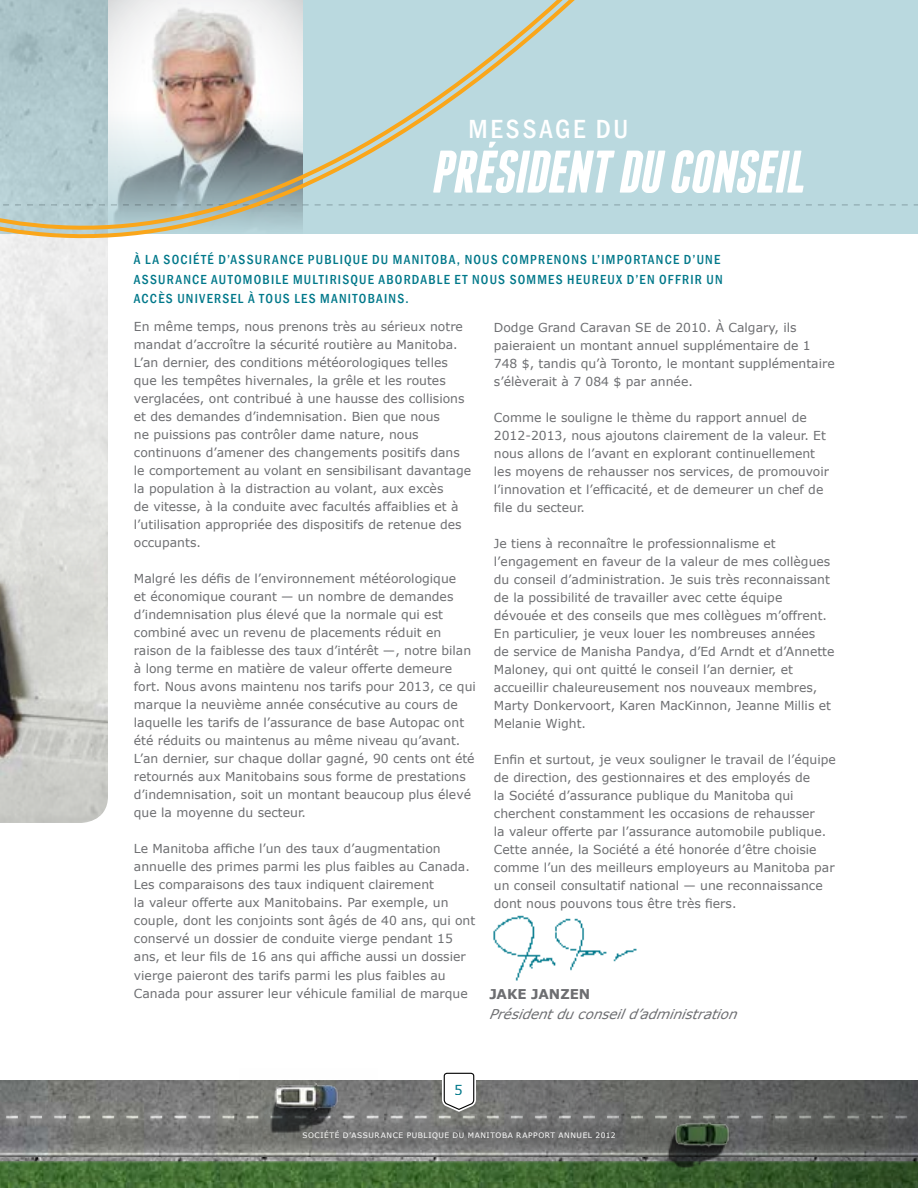
<style>
.page{position:relative;width:918px;height:1188px;background:#fff}
.page>*{position:absolute;margin:0;border:0;box-sizing:border-box;transform-origin:0 0}
.t1{font:italic 700 60px "Franchise";color:#fff}
.t2{font:500 condensed 27px "Franklin Gothic";letter-spacing:.1em;color:#fff}
.t3{font:500 condensed 13.5px/19.5px "Franklin Gothic";letter-spacing:.09em;color:#00788a}
.t4{font:italic 13.5px "Verdana";color:#6d6e71}
.t5{font:700 13.5px "Verdana";color:#6d6e71}
.t6{font:13.5px "Verdana";color:#00788a}
.t7{font:12.3px/18px "Verdana";color:#6d6e71}
.t8{font:7.5px "Verdana";letter-spacing:.075em;color:#fff}
</style>
<div class="page">
<svg style="left:0;top:1118px;width:918px;height:70px;background:#60725a"></svg>
<svg style="left:0;top:1072px;width:918px;height:46px"></svg>
<div style="left:0;top:0;width:918px;height:233px;background:#bad9df"></div>
<img style="left:493px;top:915px;width:144px;height:66px">
<svg style="left:590px;top:204px;width:328px;height:2px"></svg>
<img style="left:0;top:381px;width:108px;height:442px">
<img style="left:0;top:480px;width:52px;height:127px">
<svg style="left:0;top:0;width:589px;height:381px"></svg>
<img style="left:629px;top:1104px;width:146px;height:83px">
<img style="left:240px;top:1072px;width:138px;height:74px">
<h2 class="t2" style="left:469px;top:112px;width:161px">MESSAGE DU</h2>
<h1 class="t1" style="left:430px;top:142px;width:378px">PRÉSIDENT DU CONSEIL</h1>
<p class="t3" style="left:134px;top:250px;width:590px">À LA SOCIÉTÉ D’ASSURANCE PUBLIQUE DU MANITOBA, NOUS COMPRENONS L’IMPORTANCE D’UNE<br>ASSURANCE AUTOMOBILE MULTIRISQUE ABORDABLE ET NOUS SOMM ES HEUREUX D’EN OFFRIR UN<br>ACCÈS UNIVERSEL À TOUS LES MANITOBAINS.</p>
<p class="t7" style="left:134px;top:318px;width:339px">En même temps, nous prenons très au sérieux notre mandat d’accroître la sécurité routière au Manitoba.<br>L’an dernier, des conditions météorologiques telles que les tempêtes hivernales, la grêle et les routes verglacées, ont contribué à une hausse des collisions et des demandes d’indemnisation. Bien que nous<br>ne puissions pas contrôler dame nature, nous continuons d’amener des changements positifs dans le comportement au volant en sensibilisant davantage la population à la distraction au volant, aux excès<br>de vitesse, à la conduite avec facultés affaiblies et à l’utilisation appropriée des dispositifs de retenue des occupants.</p>
<p class="t7" style="left:134px;top:570px;width:344px">Malgré les défis de l’environnement météorologique<br>et économique courant — un nombre de demandes d’indemnisation plus élevé que la normale qui est combiné avec un revenu de placements réduit en raison de la faiblesse des taux d’intérêt —, notre bilan à long terme en matière de valeur offerte demeure fort. Nous avons maintenu nos tarifs pour 2013, ce qui marque la neuvième année consécutive au cours de laquelle les tarifs de l’assurance de base Autopac ont été réduits ou maintenus au même niveau qu’avant.<br>L’an dernier, sur chaque dollar gagné, 90 cents ont été retournés aux Manitobains sous forme de prestations d’indemnisation, soit un montant beaucoup plus élevé que la moyenne du secteur.</p>
<p class="t7" style="left:134px;top:840px;width:343px">Le Manitoba affiche l’un des taux d’augmentation annuelle des primes parmi les plus faibles au Canada.<br>Les comparaisons des taux indiquent clairement<br>la valeur offerte aux Manitobains. Par exemple, un couple, dont les conjoints sont âgés de 40 ans, qui ont conservé un dossier de conduite vierge pendant 15 ans, et leur fils de 16 ans qui affiche aussi un dossier vierge paieront des tarifs parmi les plus faibles au Canada pour assurer leur véhicule familial de marque</p>
<p class="t7" style="left:494px;top:318px;width:342px">Dodge Grand Caravan SE de 2010. À Calgary, ils paieraient un montant annuel supplémentaire de 1<br>748 $, tandis qu’à Toronto, le montant supplémentaire s’élèverait à 7 084 $ par année.</p>
<p class="t7" style="left:494px;top:408px;width:337px">Comme le souligne le thème du rapport annuel de 2012-2013, nous ajoutons clairement de la valeur. Et nous allons de l’avant en explorant continuellement les moyens de rehausser nos services, de promouvoir l’innovation et l’efficacité, et de demeurer un chef de file du secteur.</p>
<p class="t7" style="left:494px;top:534px;width:342px">Je tiens à reconnaître le professionnalisme et l’engagement en faveur de la valeur de mes collègues du conseil d’administration. Je suis très reconnaissant de la possibilité de travailler avec cette équipe dévouée et des conseils que mes collègues m’offrent.<br>En particulier, je veux louer les nombreuses années<br>de service de Manisha Pandya, d’Ed Arndt et d’Annette Maloney, qui ont quitté le conseil l’an dernier, et accueillir chaleureusement nos nouveaux membres, Marty Donkervoort, Karen MacKinnon, Jeanne Millis et Melanie Wight.</p>
<p class="t7" style="left:494px;top:750px;width:344px">Enfin et surtout, je veux souligner le travail de l’équipe de direction, des gestionnaires et des employés de<br>la Société d’assurance publique du Manitoba qui cherchent constamment les occasions de rehausser<br>la valeur offerte par l’assurance automobile publique.<br>Cette année, la Société a été honorée d’être choisie comme l’un des meilleurs employeurs au Manitoba par un conseil consultatif national — une reconnaissance dont nous pouvons tous être très fiers.</p>
<p class="t5" style="left:489px;top:985px;width:103px">JAKE JANZEN</p>
<p class="t4" style="left:489px;top:1004px;width:252px">Président du conseil d’administration</p>
<p class="t6" style="left:455px;top:1081px;width:10px">5</p>
<p class="t8" style="left:302px;top:1130px;width:315px">SOCIÉTÉ D’ASSURANCE PUBLIQUE DU MANITOBA RAPPORT ANNUEL 2012</p>
</div>
